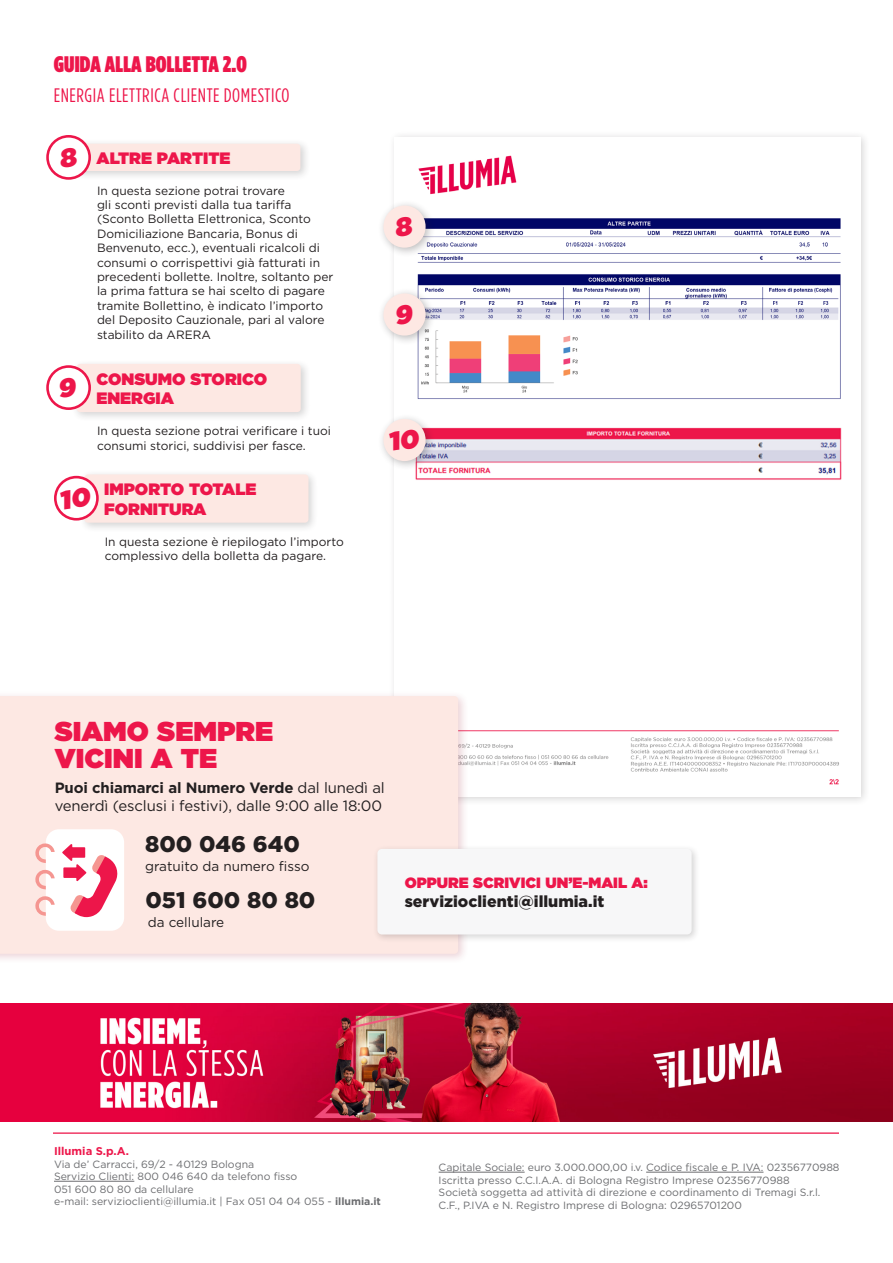
<style>
.page{position:relative;width:893px;height:1263px;background:#fff}
.page>*{position:absolute;margin:0;border:0;box-sizing:border-box;transform-origin:0 0}
.small_titles{font:900 27.3px/27.3px "Gotham";color:#ed164a}
.t1{font:900 22.65px "Gotham";color:#231f20}
.big_titles{font:900 22.5px "Gotham Cond";letter-spacing:.01em;color:#ed164a}
.big_titles-2{font:19.5px "Gotham Cond";letter-spacing:.03em;color:#ed164a}
.medium_titles_ok{font:900 16.5px "Gotham";color:#ed164a}
.medium_titles_ok-2{font:900 15.9px "Gotham";color:#231f20}
.text{font:14.85px/17.9px "Gotham";letter-spacing:-.01em;color:#231f20}
.medium_titles_ok-3{font:900 14.85px "Gotham";color:#ed164a}
.t2{font:13.5px "Gotham";color:#231f20}
.text-2{font:12px/14.4px "Gotham";color:#231f20}
.t3{font:700 11.25px "Gotham";color:#ed164a}
.t4{font:10.5px/12.6px "Gotham";color:#6c6d70}
.s1{font-weight:700}
</style>
<div class="page">
<hr style="left:54px;top:1181px;width:80px;height:1px;background:#6c6d70">
<hr style="left:439px;top:1172px;width:86px;height:1px;background:#6c6d70">
<hr style="left:646px;top:1172px;width:117px;height:1px;background:#6c6d70">
<hr style="left:54px;top:1132px;width:785px;height:2px;background:#ed174a">
<div style="left:388px;top:131px;width:482px;height:675px;background:#231f20;opacity:.2"></div>
<img style="left:395px;top:137px;width:466px;height:659px">
<div style="left:72px;top:139px;width:239px;height:42px;background:#231f20;opacity:.2"></div>
<div style="left:77px;top:144px;width:223px;height:27px;background:#fde8e3;border-radius:4px"></div>
<div style="left:48px;top:136px;width:42px;height:42px;background:#fff;border-radius:50%"></div>
<div style="left:46px;top:135px;width:45px;height:45px;border:3px solid #ed164a;border-radius:50%"></div>
<div style="left:72px;top:359px;width:239px;height:63px;background:#231f20;opacity:.2"></div>
<div style="left:77px;top:364px;width:224px;height:48px;background:#fde8e3;border-radius:4px"></div>
<div style="left:48px;top:366px;width:42px;height:43px;background:#fff;border-radius:50%"></div>
<div style="left:46px;top:365px;width:45px;height:45px;border:3px solid #ed164a;border-radius:50%"></div>
<div style="left:378px;top:200px;width:58px;height:58px;background:#231f20;opacity:.3"></div>
<div style="left:383px;top:206px;width:43px;height:42px;background:#fde8e3;border-radius:50%"></div>
<div style="left:378px;top:288px;width:58px;height:58px;background:#231f20;opacity:.3"></div>
<div style="left:383px;top:293px;width:43px;height:43px;background:#fde8e3;border-radius:50%"></div>
<div style="left:378px;top:413px;width:58px;height:58px;background:#231f20;opacity:.3"></div>
<div style="left:383px;top:419px;width:43px;height:42px;background:#fde8e3;border-radius:50%"></div>
<img style="left:0;top:1003px;width:893px;height:118px">
<div style="left:0;top:691px;width:469px;height:273px;background:#9e1b34;opacity:.2"></div>
<div style="left:0;top:696px;width:458px;height:258px;background:#fde8e3"></div>
<div style="left:46px;top:829px;width:78px;height:102px;background:#fff;border-radius:13px"></div>
<svg style="left:62px;top:844px;width:56px;height:73px"></svg>
<svg style="left:34px;top:842px;width:21px;height:47px"></svg>
<svg style="left:34px;top:895px;width:21px;height:21px"></svg>
<div style="left:373px;top:845px;width:327px;height:98px;background:#231f20;opacity:.2"></div>
<div style="left:379px;top:850px;width:311px;height:83px;background:#f7f7f8;border-radius:3px"></div>
<div style="left:377px;top:849px;width:315px;height:85px;border:3px solid #f7f7f8;border-radius:3px"></div>
<div style="left:79px;top:469px;width:239px;height:64px;background:#231f20;opacity:.2"></div>
<div style="left:84px;top:474px;width:224px;height:49px;background:#fde8e3;border-radius:4px"></div>
<svg style="left:55px;top:477px;width:42px;height:42px"></svg>
<div style="left:54px;top:476px;width:45px;height:44px;border:3px solid #ed164a;border-radius:50%"></div>
<svg style="left:60px;top:487px;width:30px;height:23px"></svg>
<p class="big_titles" style="left:54px;top:51px;width:194px">GUIDA ALLA BOLLETTA 2.0</p>
<p class="big_titles-2" style="left:54px;top:84px;width:237px">ENERGIA ELETTRICA CLIENTE DOMESTICO</p>
<p class="medium_titles_ok" style="left:96px;top:146px;width:135px">ALTRE PARTITE</p>
<p class="text-2" style="left:97px;top:183px;width:238px">In questa sezione potrai trovare<br>gli sconti previsti dalla tua tariffa (Sconto Bolletta Elettronica, Sconto Domiciliazione Bancaria, Bonus di Benvenuto, ecc.), eventuali ricalcoli di consumi o corrispettivi già fatturati in precedenti bollette. Inoltre, soltanto per la prima fattura se hai scelto di pagare tramite Bollettino, è indicato l’importo del Deposito Cauzionale, pari al valore stabilito da ARERA</p>
<p class="medium_titles_ok" style="left:96px;top:367px;width:172px">CONSUMO STORICO</p>
<p class="medium_titles_ok" style="left:96px;top:387px;width:79px">ENERGIA</p>
<p class="text-2" style="left:97px;top:424px;width:235px">In questa sezione potrai verificare i tuoi consumi storici, suddivisi per fasce.</p>
<p class="medium_titles_ok" style="left:104px;top:478px;width:154px">IMPORTO TOTALE</p>
<p class="medium_titles_ok" style="left:104px;top:497px;width:104px">FORNITURA</p>
<p class="text-2" style="left:105px;top:534px;width:241px">In questa sezione è riepilogato l’importo complessivo della bolletta da pagare.</p>
<p class="small_titles" style="left:55px;top:717px;width:220px">SIAMO SEMPRE<br>VICINI A TE</p>
<p class="text" style="left:55px;top:779px;width:332px"><span class="s1">Puoi chiamarci al Numero Verde</span> dal lunedì al venerdì (esclusi i festivi), dalle 9:00 alle 18:00</p>
<p class="t1" style="left:145px;top:828px;width:156px">800 046 640</p>
<p class="t2" style="left:145px;top:857px;width:166px">gratuito da numero fisso</p>
<h2 class="t1" style="left:145px;top:884px;width:171px">051 600 80 80</h2>
<p class="t2" style="left:148px;top:914px;width:78px">da cellulare</p>
<p class="medium_titles_ok-3" style="left:405px;top:872px;width:245px">OPPURE SCRIVICI UN’E-MAIL A:</p>
<p class="medium_titles_ok-2" style="left:405px;top:891px;width:201px">servizioclienti@illumia.it</p>
<p class="t3" style="left:54px;top:1143px;width:76px">Illumia S.p.A.</p>
<p class="t4" style="left:54px;top:1157px;width:328px">Via de’ Carracci, 69/2 - 40129 Bologna<br>Servizio Clienti: 800 046 640 da telefono fisso<br>051 600 80 80 da cellulare<br>e-mail: servizioclienti@illumia.it | Fax 051 04 04 055 - <span class="s1">illumia.it</span></p>
<p class="t4" style="left:439px;top:1161px;width:402px">Capitale Sociale: euro 3.000.000,00 i.v. Codice fiscale e P. IVA: 02356770988<br>Iscritta presso C.C.I.A.A. di Bologna Registro Imprese 02356770988<br>Società soggetta ad attività di direzione e coordinamento di Tremagi S.r.l.<br>C.F., P.IVA e N. Registro Imprese di Bologna: 02965701200</p>
</div>
